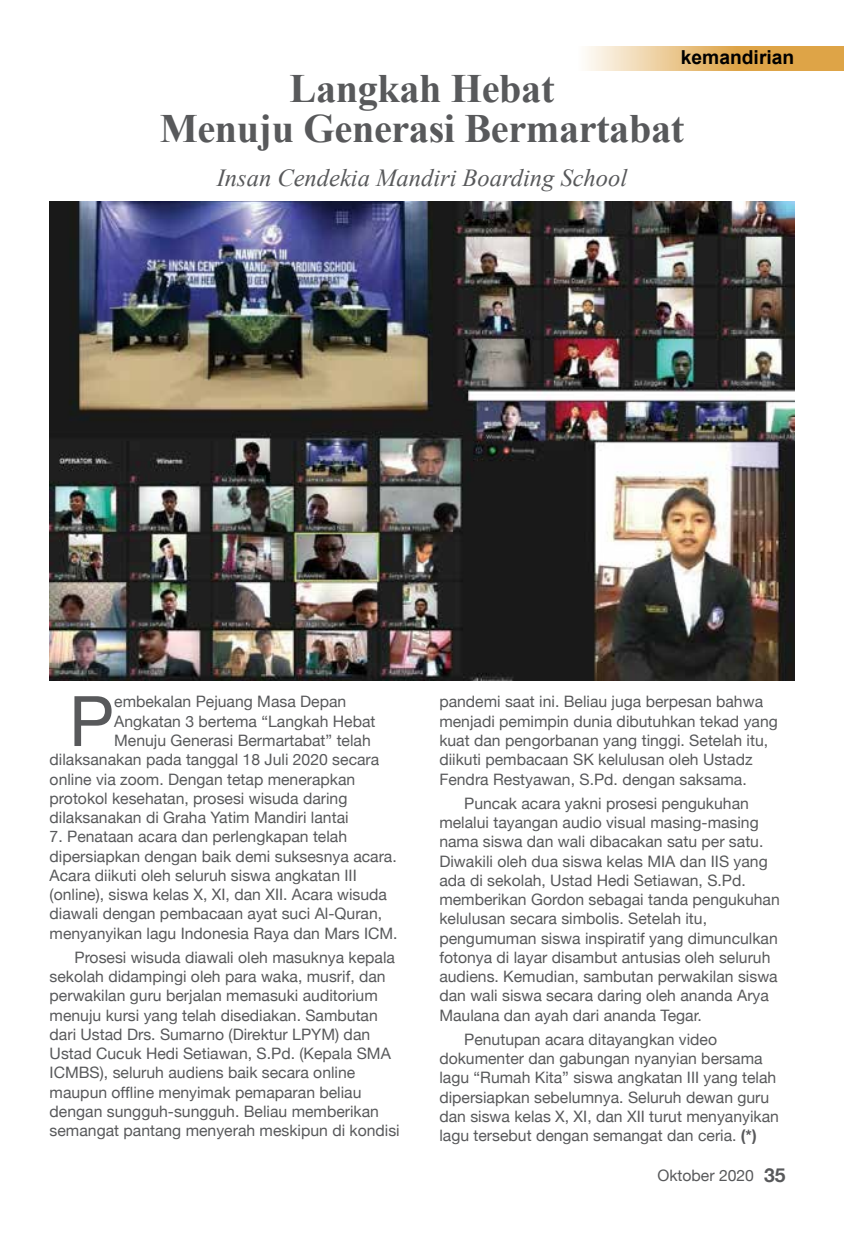
<style>
.page{position:relative;width:844px;height:1241px;background:#fff}
.page>*{position:absolute;margin:0;border:0;box-sizing:border-box;transform-origin:0 0}
.t1{font:69.65px "Helvetica Neue";color:#58595b}
.t2{font:700 40.25px/40.2px "Times New Roman";letter-spacing:-.01em;color:#58595b;text-align:center}
.t3{font:italic 24.5px "Times New Roman";color:#58595b}
.t4{font:700 19.25px "Arial";color:#000}
.t5{font:15.75px/19.2px "Helvetica Neue";color:#58595b}
.s1{font-weight:700}
.s2{font-weight:700;font-size:19.25px}
</style>
<div class="page">
<svg style="left:586px;top:46px;width:257px;height:25px;background:#e6bd79"></svg>
<img style="left:50px;top:201px;width:744px;height:479px">
<p class="t4" style="left:680px;top:43px;width:115px">kemandirian</p>
<h2 class="t2" style="left:160px;top:67px;width:525px">Langkah Hebat<br>Menuju Generasi Bermartabat</h2>
<h3 class="t3" style="left:217px;top:161px;width:412px">Insan Cendekia Mandiri Boarding School</h3>
<h1 class="t1" style="left:69px;top:679px;width:47px">P</h1>
<p class="t5" style="left:114px;top:692px;width:233px">embekalan Pejuang Masa Depan</p>
<p class="t5" style="left:114px;top:711px;width:263px">Angkatan 3 bertema “Langkah Hebat</p>
<p class="t5" style="left:114px;top:730px;width:258px">Menuju Generasi Bermartabat” telah</p>
<p class="t5" style="left:50px;top:749px;width:331px">dilaksanakan pada tanggal 18 Juli 2020 secara</p>
<p class="t5" style="left:50px;top:769px;width:307px">online via zoom. Dengan tetap menerapkan</p>
<p class="t5" style="left:50px;top:788px;width:299px">protokol kesehatan, prosesi wisuda daring</p>
<p class="t5" style="left:50px;top:807px;width:300px">dilaksanakan di Graha Yatim Mandiri lantai</p>
<p class="t5" style="left:50px;top:826px;width:349px">7. Penataan acara dan perlengkapan telah dipersiapkan dengan baik demi suksesnya acara.<br>Acara diikuti oleh seluruh siswa angkatan III (online), siswa kelas X, XI, dan XII. Acara wisuda diawali dengan pembacaan ayat suci Al-Quran, menyanyikan lagu Indonesia Raya dan Mars ICM.</p>
<p class="t5" style="left:50px;top:947px;width:351px;text-indent:25px">Prosesi wisuda diawali oleh masuknya kepala sekolah didampingi oleh para waka, musrif, dan perwakilan guru berjalan memasuki auditorium menuju kursi yang telah disediakan. Sambutan dari Ustad Drs. Sumarno (Direktur LPYM) dan Ustad Cucuk Hedi Setiawan, S.Pd. (Kepala SMA ICMBS), seluruh audiens baik secara online maupun offline menyimak pemaparan beliau dengan sungguh-sungguh. Beliau memberikan semangat pantang menyerah meskipun di kondisi</p>
<p class="t5" style="left:439px;top:692px;width:340px">pandemi saat ini. Beliau juga berpesan bahwa menjadi pemimpin dunia dibutuhkan tekad yang kuat dan pengorbanan yang tinggi. Setelah itu, diikuti pembacaan SK kelulusan oleh Ustadz Fendra Restyawan, S.Pd. dengan saksama.</p>
<p class="t5" style="left:439px;top:793px;width:342px;text-indent:25px">Puncak acara yakni prosesi pengukuhan melalui tayangan audio visual masing-masing nama siswa dan wali dibacakan satu per satu.<br>Diwakili oleh dua siswa kelas MIA dan IIS yang ada di sekolah, Ustad Hedi Setiawan, S.Pd. memberikan Gordon sebagai tanda pengukuhan kelulusan secara simbolis. Setelah itu, pengumuman siswa inspiratif yang dimunculkan fotonya di layar disambut antusias oleh seluruh audiens. Kemudian, sambutan perwakilan siswa dan wali siswa secara daring oleh ananda Arya Maulana dan ayah dari ananda Tegar.</p>
<p class="t5" style="left:439px;top:1029px;width:341px;text-indent:25px">Penutupan acara ditayangkan video dokumenter dan gabungan nyanyian bersama lagu “Rumah Kita” siswa angkatan III yang telah dipersiapkan sebelumnya. Seluruh dewan guru dan siswa kelas X, XI, dan XII turut menyanyikan lagu tersebut dengan semangat dan ceria. <span class="s1">(*)</span></p>
<p class="t5" style="left:657px;top:1165px;width:129px">Oktober 2020 <span class="s2">35</span></p>
</div>
